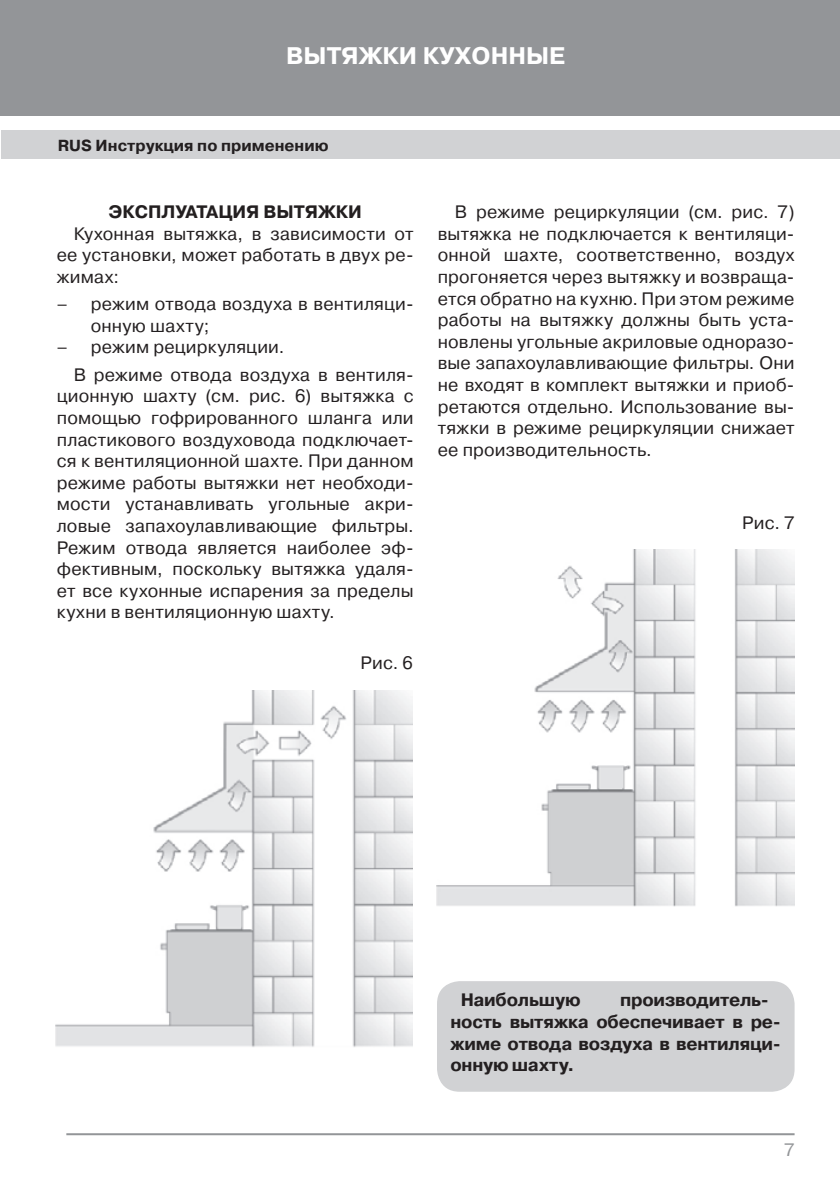
<style>
.page{position:relative;width:840px;height:1191px;background:#fff}
.page>*{position:absolute;margin:0;border:0;box-sizing:border-box;transform-origin:0 0}
.t1{font:700 24px "Pragmatica C";color:#fff}
.Based_text{font:18px/21.6px "Pragmatica C";letter-spacing:.01em;color:#231f20;text-align:justify}
.Based_text-2{font:700 18px/21.6px "Pragmatica C";letter-spacing:-.015em;color:#231f20}
.Based_abzac{font:18px/21.6px "Pragmatica C";letter-spacing:.015em;color:#231f20}
.Zagolovok{font:700 18px "Pragmatica C";color:#231f20}
.t2{font:18px "Pragmatica C";color:#939598}
.t3{font:700 16px "Pragmatica C";color:#231f20}
</style>
<div class="page">
<div style="left:0;top:0;width:839px;height:116px;background:#939598"></div>
<div style="left:1px;top:130px;width:838px;height:29px;background:#d1d2d4"></div>
<hr style="left:66px;top:1133px;width:728px;height:2px;background:#939598">
<div style="left:437px;top:981px;width:357px;height:110px;background:#d1d2d4;border-radius:23px"></div>
<img style="left:55px;top:690px;width:357px;height:357px">
<img style="left:436px;top:549px;width:358px;height:358px">
<h1 class="t1" style="left:286px;top:42px;width:280px">ВЫТЯЖКИ КУХОННЫЕ</h1>
<p class="t3" style="left:58px;top:136px;width:272px">RUS Инструкция по применению</p>
<p class="Zagolovok" style="left:108px;top:202px;width:254px">ЭКСПЛУАТАЦИЯ ВЫТЯЖКИ</p>
<p class="Based_text" style="left:57px;top:223px;width:358px;text-indent:17px">Кухонная вытяжка, в зависимости от ее установки, может работать в двух ре&shy;жимах:</p>
<p class="Based_abzac" style="left:91px;top:293px;width:324px;text-indent:-34px">– режим отвода воздуха в вентиляци&shy;онную шахту;</p>
<p class="Based_abzac" style="left:57px;top:336px;width:229px">– режим рециркуляции.</p>
<p class="Based_text" style="left:57px;top:364px;width:358px;text-indent:17px">В режиме отвода воздуха в вентиля&shy;ционную шахту (см. рис. 6) вытяжка с помощью гофрированного шланга или пластикового воздуховода подключает&shy;ся к вентиляционной шахте. При данном режиме работы вытяжки нет необходи&shy;мости устанавливать угольные акри&shy;ловые запахоулавливающие фильтры.<br>Режим отвода является наиболее эф&shy;фективным, поскольку вытяжка удаля&shy;ет все кухонные испарения за пределы кухни в вентиляционную шахту.</p>
<p class="Based_text" style="left:360px;top:652px;width:54px">Рис. 6</p>
<p class="Based_text" style="left:437px;top:201px;width:358px;text-indent:17px">В режиме рециркуляции (см. рис. 7) вытяжка не подключается к вентиляци&shy;онной шахте, соответственно, воздух прогоняется через вытяжку и возвраща&shy;ется обратно на кухню. При этом режиме работы на вытяжку должны быть уста&shy;новлены угольные акриловые одноразо&shy;вые запахоулавливающие фильтры. Они не входят в комплект вытяжки и приоб&shy;ретаются отдельно. Использование вы&shy;тяжки в режиме рециркуляции снижает ее производительность.</p>
<p class="Based_text" style="left:741px;top:512px;width:54px">Рис. 7</p>
<p class="Based_text-2" style="left:460px;top:989px;width:121px">Наибольшую</p>
<p class="Based_text-2" style="left:450px;top:989px;width:332px;text-indent:170px">производитель&shy;ность вытяжка обеспечивает в ре&shy;жиме отвода воздуха в вентиляци&shy;онную шахту.</p>
<p class="t2" style="left:783px;top:1139px;width:12px">7</p>
</div>
